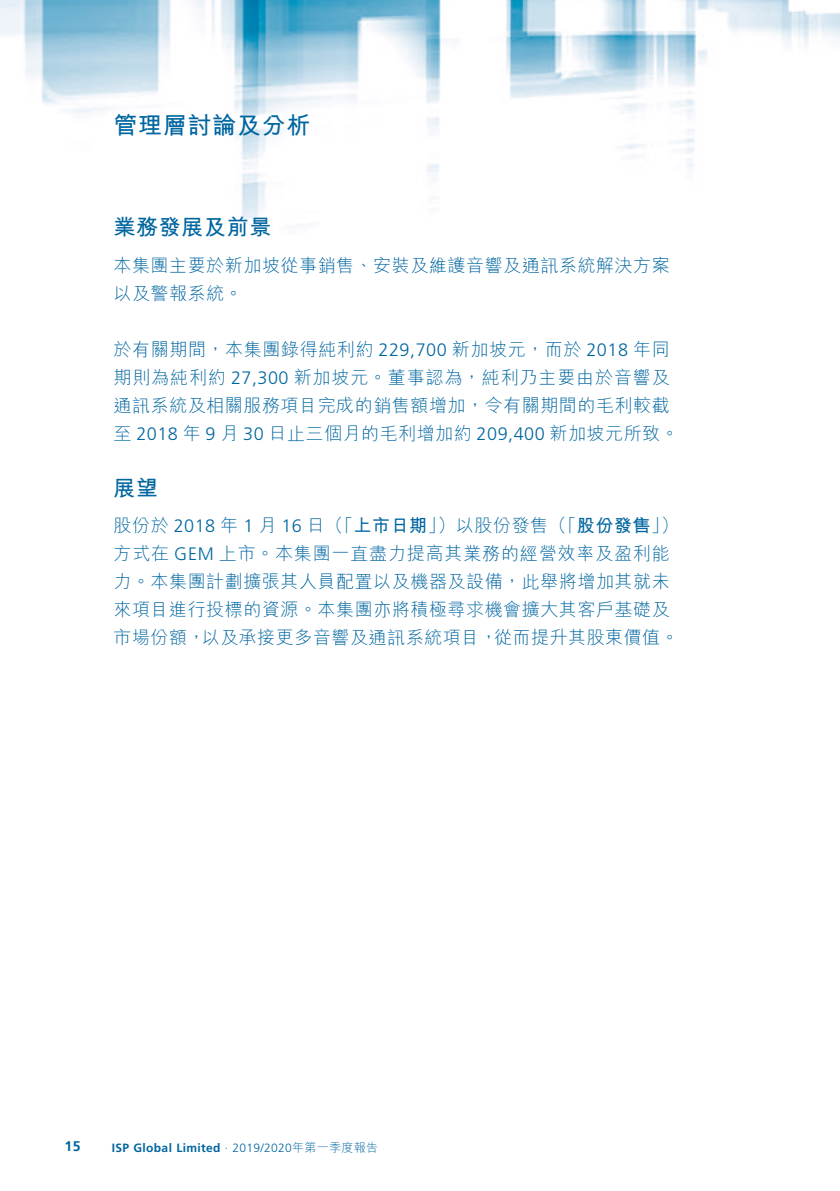
<style>
.page{position:relative;width:840px;height:1191px;background:#fff}
.page>*{position:absolute;margin:0;border:0;box-sizing:border-box;transform-origin:0 0}
.t1{font:700 24px "M Hei HK";letter-spacing:.03em;color:#0066a0}
._01_H1{font:700 22px "M Hei HK";letter-spacing:.03em;color:#0066a0}
._00_Body_Text{font:300 18px/28px "M Hei HK";letter-spacing:.03em;color:#0066a0}
.t2{font:700 14px "Frutiger LT Std";color:#0066a0}
.t3{font:700 12px "Frutiger LT Std";letter-spacing:.03em;color:#0066a0}
.s1{font-family:"Frutiger LT Std"}
.s2{font-weight:700}
.s3{font-weight:300}
.s4{font-family:"M Hei HK";font-weight:300}
</style>
<div class="page">
<img style="left:0;top:0;width:839px;height:228px">
<h1 class="t1" style="left:113px;top:107px;width:198px">管理層討論及分析</h1>
<p class="_01_H1" style="left:113px;top:211px;width:159px">業務發展及前景</p>
<p class="_00_Body_Text" style="left:113px;top:251px;width:557px">本集團主要於新加坡從事銷售、安裝及維護音響及通訊系統解決方案以及警報系統。</p>
<p class="_00_Body_Text" style="left:113px;top:335px;width:566px">於有關期間，本集團錄得純利約 <span class="s1">229,700</span> 新加坡元，而於 <span class="s1">2018</span> 年同期則為純利約 <span class="s1">27,300</span> 新加坡元。董事認為，純利乃主要由於音響及通訊系統及相關服務項目完成的銷售額增加，令有關期間的毛利較截至 <span class="s1">2018</span> 年 <span class="s1">9</span> 月 <span class="s1">30</span> 日止三個月的毛利增加約 <span class="s1">209,400</span> 新加坡元所致。</p>
<p class="_01_H1" style="left:113px;top:472px;width:46px">展望</p>
<p class="_00_Body_Text" style="left:113px;top:511px;width:566px">股份於 <span class="s1">2018</span> 年 <span class="s1">1</span> 月 <span class="s1">16</span> 日（「<span class="s2">上市日期</span>」）以股份發售（「<span class="s2">股份發售</span> (「</p>
<p class="_00_Body_Text" style="left:113px;top:539px;width:557px">方式在 <span class="s1">GEM</span> 上市。本集團一直盡力提高其業務的經營效率及盈利能</p>
<p class="_00_Body_Text" style="left:113px;top:567px;width:557px">力。本集團計劃擴張其人員配置以及機器及設備，此舉將增加其就未</p>
<p class="_00_Body_Text" style="left:113px;top:595px;width:557px">來項目進行投標的資源。本集團亦將積極尋求機會擴大其客戶基礎及</p>
<p class="_00_Body_Text" style="left:494px;top:623px;width:186px">從而提升其股東價值。</p>
<p class="_00_Body_Text" style="left:202px;top:623px;width:297px">以及承接更多音響及通訊系統項目，</p>
<p class="_00_Body_Text" style="left:113px;top:623px;width:94px">市場份額，</p>
<p class="t2" style="left:64px;top:1138px;width:17px">15</p>
<p class="t3" style="left:112px;top:1140px;width:268px">ISP Global Limited <span class="s3">· 2019/2020</span><span class="s4">年第一季度報告</span></p>
</div>
